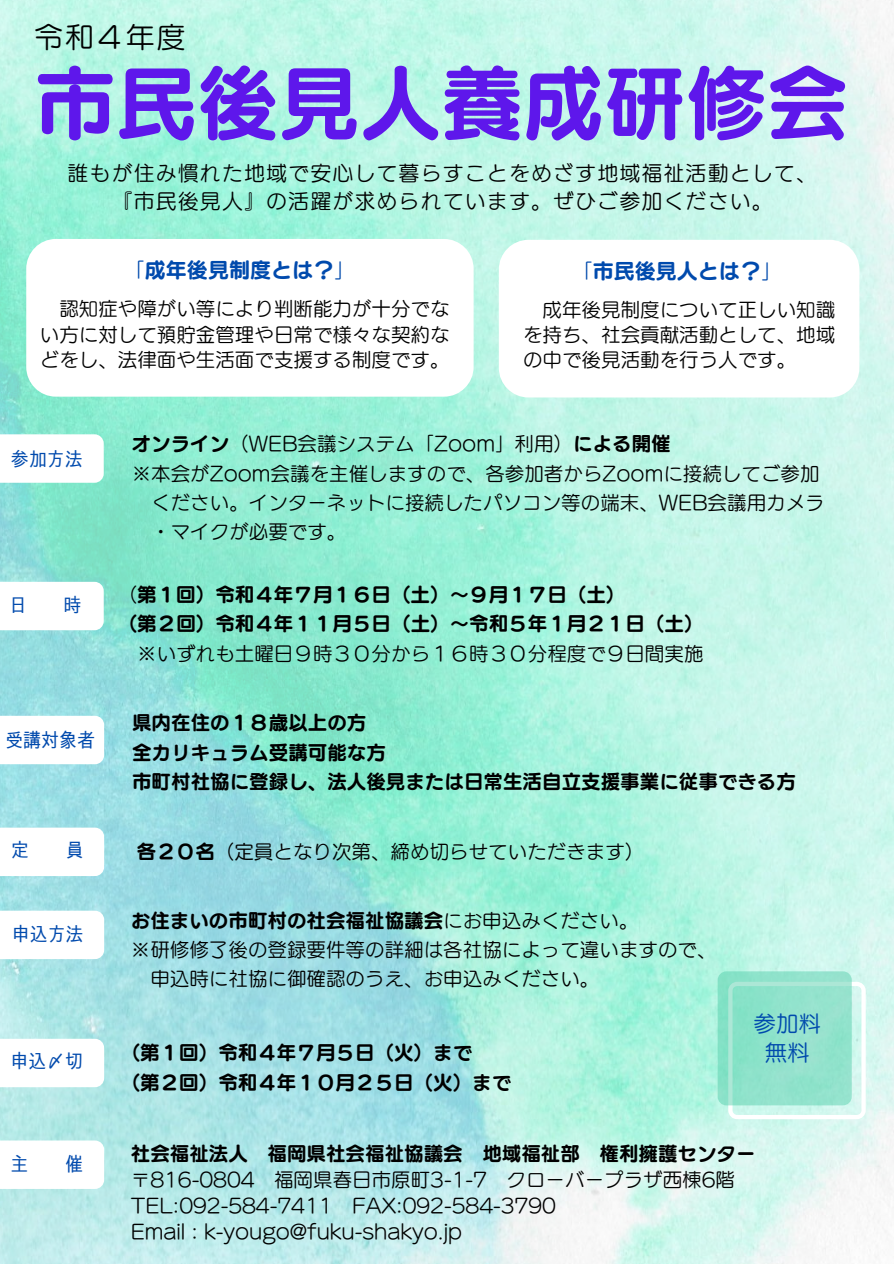
<style>
.page{position:relative;width:894px;height:1264px;background:#fff}
.page>*{position:absolute;margin:0;border:0;box-sizing:border-box;transform-origin:0 0}
.t1{font:81.3px "Canva UD Marugo Small Pr 6 N B";color:#5e17eb}
.t2{font:29.1px "Canva UD Marugo Small Pr 6 N M";letter-spacing:.05em;color:#000}
.t3{font:22.5px "Canva UD Marugo Small Pr 6 N M";color:#004aad}
.t4{font:21px "Canva UD Marugo Small Pr 6 N M";letter-spacing:.05em;color:#000}
.t5{font:21px "Canva UD Marugo Small Pr 6 N B";color:#004aad}
.t6{font:19.5px/25.3px "Canva UD Marugo Small Pr 6 N M";color:#000;text-align:justify}
.t7{font:19.5px "Canva UD Marugo Small Pr 6 N B";color:#000}
.t8{font:19.5px "Smart Font UI Proportional";color:#004aad}
.s1{font-family:"Canva UD Marugo Small Pr 6 N M"}
.s2{font-family:"Canva UD Marugo Small Pr 6 N B"}
</style>
<div class="page">
<img style="left:0;top:0;width:893px;height:1263px">
<svg style="left:26px;top:239px;width:447px;height:157px"></svg>
<svg style="left:498px;top:240px;width:361px;height:157px"></svg>
<svg style="left:0;top:434px;width:104px;height:49px"></svg>
<svg style="left:0;top:582px;width:104px;height:48px"></svg>
<svg style="left:0;top:715px;width:104px;height:49px"></svg>
<svg style="left:0;top:827px;width:104px;height:49px"></svg>
<svg style="left:0;top:910px;width:104px;height:49px"></svg>
<svg style="left:0;top:1038px;width:104px;height:49px"></svg>
<svg style="left:0;top:1140px;width:104px;height:48px"></svg>
<svg style="left:728px;top:981px;width:137px;height:138px"></svg>
<svg style="left:717px;top:971px;width:134px;height:134px;background:#91e2cb"></svg>
<p class="t2" style="left:34px;top:22px;width:153px">令和４年度</p>
<p class="t1" style="left:34px;top:63px;width:815px">市民後見人養成研修会</p>
<p class="t4" style="left:67px;top:163px;width:750px">誰もが住み慣れた地域で安心して暮らすことをめざす地域福祉活動として、</p>
<p class="t4" style="left:112px;top:191px;width:662px">『市民後見人』の活躍が求められています。ぜひご参加ください。</p>
<p class="t5" style="left:124px;top:260px;width:233px"><span class="s1">「</span>成年後見制度とは？<span class="s1">」</span></p>
<p class="t6" style="left:40px;top:296px;width:411px;text-indent:19px">認知症や障がい等により判断能力が十分でない方に対して預貯金管理や日常で様々な契約などをし、法律面や生活面で支援する制度です。</p>
<p class="t5" style="left:571px;top:260px;width:212px"><span class="s1">「</span>市民後見人とは？<span class="s1">」</span></p>
<p class="t6" style="left:523px;top:296px;width:313px;text-indent:19px">成年後見制度について正しい知識を持ち、社会貢献活動として、地域の中で後見活動を行う人です。</p>
<p class="t8" style="left:11px;top:449px;width:73px">参加方法</p>
<p class="t8" style="left:9px;top:594px;width:19px">日</p>
<p class="t8" style="left:64px;top:594px;width:19px">時</p>
<p class="t8" style="left:5px;top:730px;width:91px">受講対象者</p>
<p class="t6" style="left:132px;top:431px;width:540px"><span class="s2">オンライン</span>（WEB会議システム「Zoom」利用）<span class="s2">による開催</span></p>
<p class="t6" style="left:132px;top:460px;width:689px">※本会がZoom会議を主催しますので、各参加者からZoomに接続してご参加</p>
<p class="t6" style="left:151px;top:490px;width:675px">ください。インターネットに接続したパソコン等の端末、WEB会議用カメラ</p>
<p class="t6" style="left:151px;top:519px;width:197px">・マイクが必要です。</p>
<p class="t7" style="left:118px;top:585px;width:509px"><span class="s1">（</span>第１回）令和４年７月１６日（土）～９月１７日（土）</p>
<p class="t7" style="left:118px;top:614px;width:587px">（第２回）令和４年１１月５日（土）～令和５年１月２１日（土）</p>
<p class="t6" style="left:137px;top:640px;width:567px">※いずれも土曜日９時３０分から１６時３０分程度で９日間実施</p>
<p class="t7" style="left:132px;top:713px;width:234px">県内在住の１８歳以上の方</p>
<p class="t7" style="left:132px;top:742px;width:254px">全カリキュラム受講可能な方</p>
<p class="t7" style="left:132px;top:771px;width:663px">市町村社協に登録し、法人後見または日常生活自立支援事業に従事できる方</p>
<p class="t8" style="left:11px;top:840px;width:19px">定</p>
<p class="t8" style="left:66px;top:840px;width:19px">員</p>
<p class="t6" style="left:137px;top:838px;width:509px"><span class="s2">各２０名</span>（定員となり次第、締め切らせていただきます）</p>
<p class="t8" style="left:12px;top:924px;width:73px">申込方法</p>
<p class="t8" style="left:10px;top:1051px;width:74px">申込〆切</p>
<p class="t8" style="left:10px;top:1153px;width:19px">主</p>
<p class="t8" style="left:65px;top:1153px;width:19px">催</p>
<p class="t7" style="left:131px;top:910px;width:509px">お住まいの市町村の社会福祉協議会<span class="s1">にお申込みください。</span></p>
<p class="t6" style="left:131px;top:936px;width:587px">※研修修了後の登録要件等の詳細は各社協によって違いますので、</p>
<p class="t6" style="left:150px;top:966px;width:450px">申込時に社協に御確認のうえ、お申込みください。</p>
<p class="t7" style="left:121px;top:1043px;width:353px">（第１回）令和４年７月５日（火）まで</p>
<p class="t7" style="left:121px;top:1072px;width:392px">（第２回）令和４年１０月２５日（火）まで</p>
<p class="t3" style="left:753px;top:1012px;width:69px">参加料</p>
<p class="t3" style="left:764px;top:1041px;width:47px">無料</p>
<p class="t7" style="left:131px;top:1144px;width:626px">社会福祉法人 福岡県社会福祉協議会 地域福祉部 権利擁護センター</p>
<p class="t6" style="left:131px;top:1167px;width:605px">〒816-0804 福岡県春日市原町3-1-7 クローバープラザ西棟6階</p>
<p class="t6" style="left:131px;top:1193px;width:426px">TEL:092-584-7411 FAX:092-584-3790</p>
<p class="t6" style="left:131px;top:1218px;width:332px">Email : k-yougo@fuku-shakyo.jp</p>
</div>
